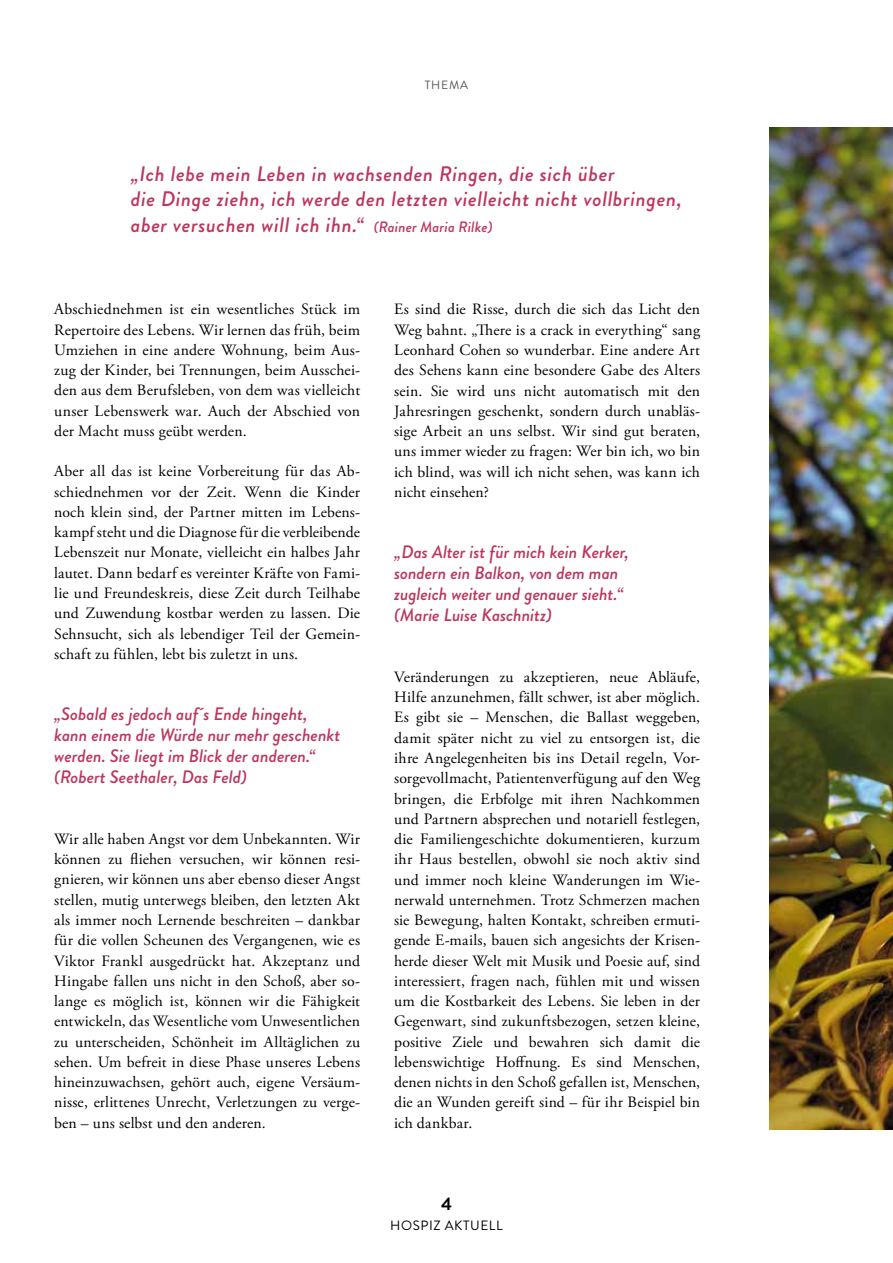
<style>
.page{position:relative;width:893px;height:1263px;background:#fff}
.page>*{position:absolute;margin:0;border:0;box-sizing:border-box;transform-origin:0 0}
.t1{font:italic 500 21px/25.5px "Brandon Grotesque";letter-spacing:.03em;color:#bd355d}
.t2{font:italic 500 18px/21px "Brandon Grotesque";color:#bd355d}
.t3{font:700 18px "Brandon Grotesque";color:#000}
.t4{font:15.75px/20.2px "Adobe Garamond Pro";letter-spacing:.01em;color:#000;text-align:justify}
.t5{font:13.5px "Brandon Grotesque";letter-spacing:.04em;color:#000}
.t6{font:12px "Brandon Grotesque";letter-spacing:.06em;color:#58585a}
.s1{font-size:15px}
</style>
<div class="page">
<img style="left:770px;top:128px;width:123px;height:1001px">
<p class="t6" style="left:425px;top:77px;width:45px">THEMA</p>
<h1 class="t1" style="left:131px;top:161px;width:553px">„Ich lebe mein Leben in wachsenden Ringen, die sich über<br>die Dinge ziehn, ich werde den letzten vielleicht nicht vollbringen, aber versuchen will ich ihn.“ <span class="s1">(Rainer Maria Rilke)</span></h1>
<p class="t4" style="left:54px;top:300px;width:307px">Abschiednehmen ist ein wesentliches Stück im Repertoire des Lebens. Wir lernen das früh, beim Umziehen in eine andere Wohnung, beim Aus&shy;zug der Kinder, bei Trennungen, beim Ausschei&shy;den aus dem Berufsleben, von dem was vielleicht unser Lebenswerk war. Auch der Abschied von der Macht muss geübt werden.</p>
<p class="t4" style="left:54px;top:462px;width:307px">Aber all das ist keine Vorbereitung für das Ab&shy;schiednehmen vor der Zeit. Wenn die Kinder noch klein sind, der Partner mitten im Lebens&shy;kampf steht und die Diagnose für die verbleibende Lebenszeit nur Monate, vielleicht ein halbes Jahr lautet. Dann bedarf es vereinter Kräfte von Fami&shy;lie und Freundeskreis, diese Zeit durch Teilhabe und Zuwendung kostbar werden zu lassen. Die Sehnsucht, sich als lebendiger Teil der Gemein&shy;schaft zu fühlen, lebt bis zuletzt in uns.</p>
<p class="t2" style="left:54px;top:704px;width:288px">„Sobald es jedoch auf´s Ende hingeht, kann einem die Würde nur mehr geschenkt werden. Sie liegt im Blick der anderen.“ (Robert Seethaler, Das Feld)</p>
<p class="t4" style="left:54px;top:829px;width:307px">Wir alle haben Angst vor dem Unbekannten. Wir können zu fliehen versuchen, wir können resi&shy;gnieren, wir können uns aber ebenso dieser Angst stellen, mutig unterwegs bleiben, den letzten Akt als immer noch Lernende beschreiten – dankbar für die vollen Scheunen des Vergangenen, wie es Viktor Frankl ausgedrückt hat. Akzeptanz und Hingabe fallen uns nicht in den Schoß, aber so&shy;lange es möglich ist, können wir die Fähigkeit entwickeln, das Wesentliche vom Unwesentlichen zu unterscheiden, Schönheit im Alltäglichen zu sehen. Um befreit in diese Phase unseres Lebens hineinzuwachsen, gehört auch, eigene Versäum&shy;nisse, erlittenes Unrecht, Verletzungen zu verge&shy;ben – uns selbst und den anderen.</p>
<p class="t4" style="left:394px;top:300px;width:307px">Es sind die Risse, durch die sich das Licht den Weg bahnt. „There is a crack in everything“ sang Leonhard Cohen so wunderbar. Eine andere Art des Sehens kann eine besondere Gabe des Alters sein. Sie wird uns nicht automatisch mit den Jahresringen geschenkt, sondern durch unabläs&shy;sige Arbeit an uns selbst. Wir sind gut beraten, uns immer wieder zu fragen: Wer bin ich, wo bin ich blind, was will ich nicht sehen, was kann ich nicht einsehen?</p>
<p class="t2" style="left:394px;top:542px;width:236px">„Das Alter ist für mich kein Kerker, sondern ein Balkon, von dem man zugleich weiter und genauer sieht.“ (Marie Luise Kaschnitz)</p>
<p class="t4" style="left:394px;top:667px;width:307px">Veränderungen zu akzeptieren, neue Abläufe, Hilfe anzunehmen, fällt schwer, ist aber möglich.<br>Es gibt sie – Menschen, die Ballast weggeben, damit später nicht zu viel zu entsorgen ist, die ihre Angelegenheiten bis ins Detail regeln, Vor&shy;sorgevollmacht, Patientenverfügung auf den Weg bringen, die Erbfolge mit ihren Nachkommen und Partnern absprechen und notariell festlegen, die Familiengeschichte dokumentieren, kurzum ihr Haus bestellen, obwohl sie noch aktiv sind und immer noch kleine Wanderungen im Wie&shy;nerwald unternehmen. Trotz Schmerzen machen sie Bewegung, halten Kontakt, schreiben ermuti&shy;gende E-mails, bauen sich angesichts der Krisen&shy;herde dieser Welt mit Musik und Poesie auf, sind interessiert, fragen nach, fühlen mit und wissen um die Kostbarkeit des Lebens. Sie leben in der Gegenwart, sind zukunftsbezogen, setzen kleine, positive Ziele und bewahren sich damit die lebenswichtige Hoffnung. Es sind Menschen, denen nichts in den Schoß gefallen ist, Menschen, die an Wunden gereift sind – für ihr Beispiel bin ich dankbar.</p>
<p class="t3" style="left:441px;top:1191px;width:12px">4</p>
<p class="t5" style="left:390px;top:1216px;width:114px">HOSPIZ AKTUELL</p>
</div>
